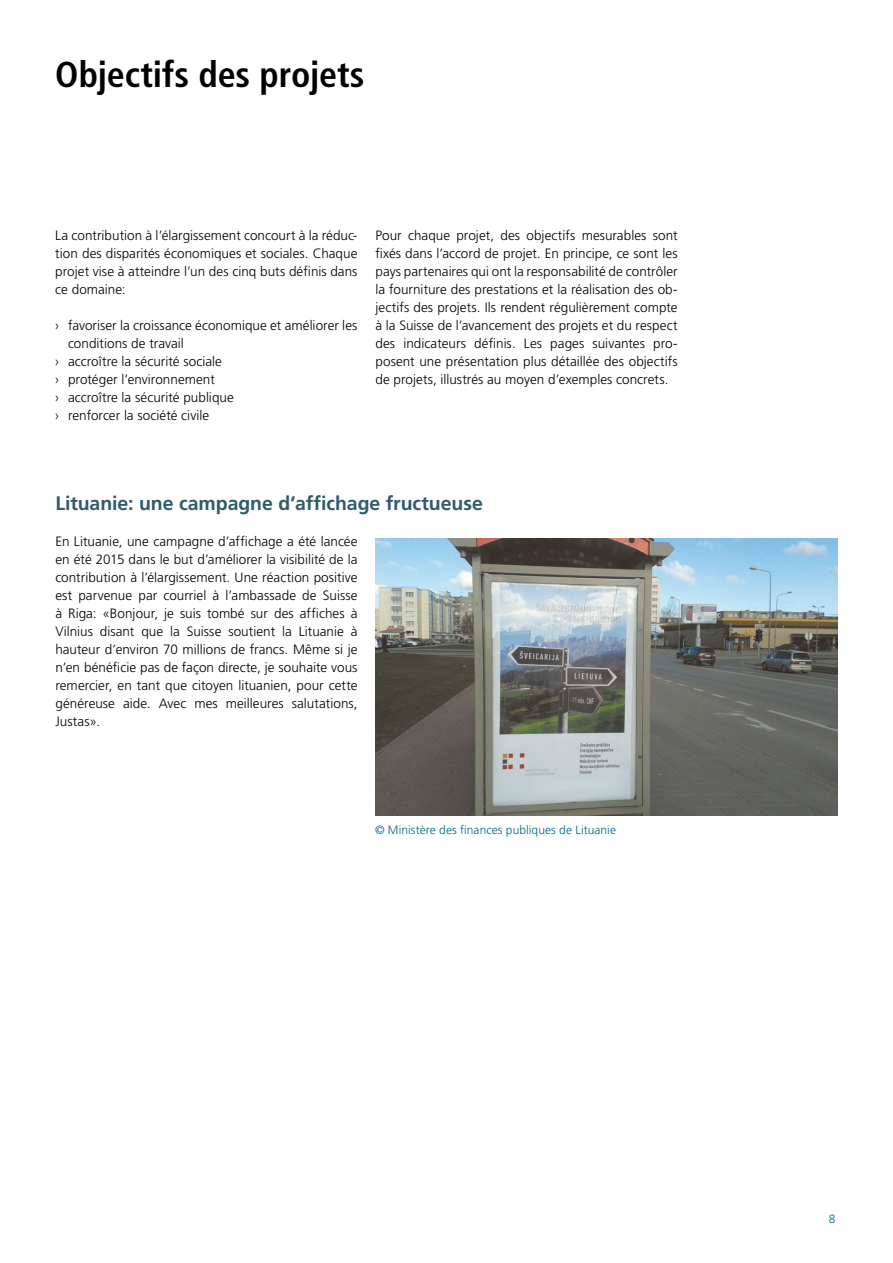
<style>
.page{position:relative;width:893px;height:1263px;background:#fff}
.page>*{position:absolute;margin:0;border:0;box-sizing:border-box;transform-origin:0 0}
.t1{font:700 condensed 36px "Frutiger LT Pro";letter-spacing:-.005em;color:#000}
.t2{font:700 19.5px "Frutiger LT Pro";letter-spacing:-.005em;color:#305b6a}
.t3{font:300 13.5px/18px "Frutiger LT Pro";letter-spacing:.005em;color:#000;text-align:justify}
.t4{font:300 12px "Frutiger LT Pro";letter-spacing:.005em;color:#006587}
</style>
<div class="page">
<img style="left:375px;top:538px;width:463px;height:277px">
<h1 class="t1" style="left:55px;top:53px;width:311px">Objectifs des projets</h1>
<p class="t3" style="left:55px;top:226px;width:304px">La contribution à l’élargissement concourt à la réduc&shy;tion des disparités économiques et sociales. Chaque projet vise à atteindre l’un des cinq buts définis dans ce domaine:</p>
<p class="t3" style="left:55px;top:316px;width:304px">› favoriser la croissance économique et améliorer les</p>
<p class="t3" style="left:68px;top:334px;width:117px">conditions de travail</p>
<p class="t3" style="left:55px;top:352px;width:168px">› accroître la sécurité sociale</p>
<p class="t3" style="left:55px;top:370px;width:161px">› protéger l’environnement</p>
<p class="t3" style="left:55px;top:388px;width:180px">› accroître la sécurité publique</p>
<p class="t3" style="left:55px;top:406px;width:156px">› renforcer la société civile</p>
<p class="t3" style="left:375px;top:226px;width:304px">Pour chaque projet, des objectifs mesurables sont fixés dans l’accord de projet. En principe, ce sont les pays partenaires qui ont la responsabilité de contrôler la fourniture des prestations et la réalisation des ob&shy;jectifs des projets. Ils rendent régulièrement compte à la Suisse de l’avancement des projets et du respect des indicateurs définis. Les pages suivantes pro&shy;posent une présentation plus détaillée des objectifs de projets, illustrés au moyen d’exemples concrets.</p>
<h2 class="t2" style="left:55px;top:491px;width:429px">Lituanie: une campagne d’affichage fructueuse</h2>
<p class="t3" style="left:55px;top:532px;width:304px">En Lituanie, une campagne d’affichage a été lancée en été 2015 dans le but d’améliorer la visibilité de la contribution à l’élargissement. Une réaction positive est parvenue par courriel à l’ambassade de Suisse à Riga: «Bonjour, je suis tombé sur des affiches à Vilnius disant que la Suisse soutient la Lituanie à hauteur d’environ 70 millions de francs. Même si je n’en bénéficie pas de façon directe, je souhaite vous remercier, en tant que citoyen lituanien, pour cette généreuse aide. Avec mes meilleures salutations, Justas».</p>
<p class="t4" style="left:375px;top:823px;width:242px">© Ministère des finances publiques de Lituanie</p>
<p class="t4" style="left:829px;top:1211px;width:8px">8</p>
</div>
